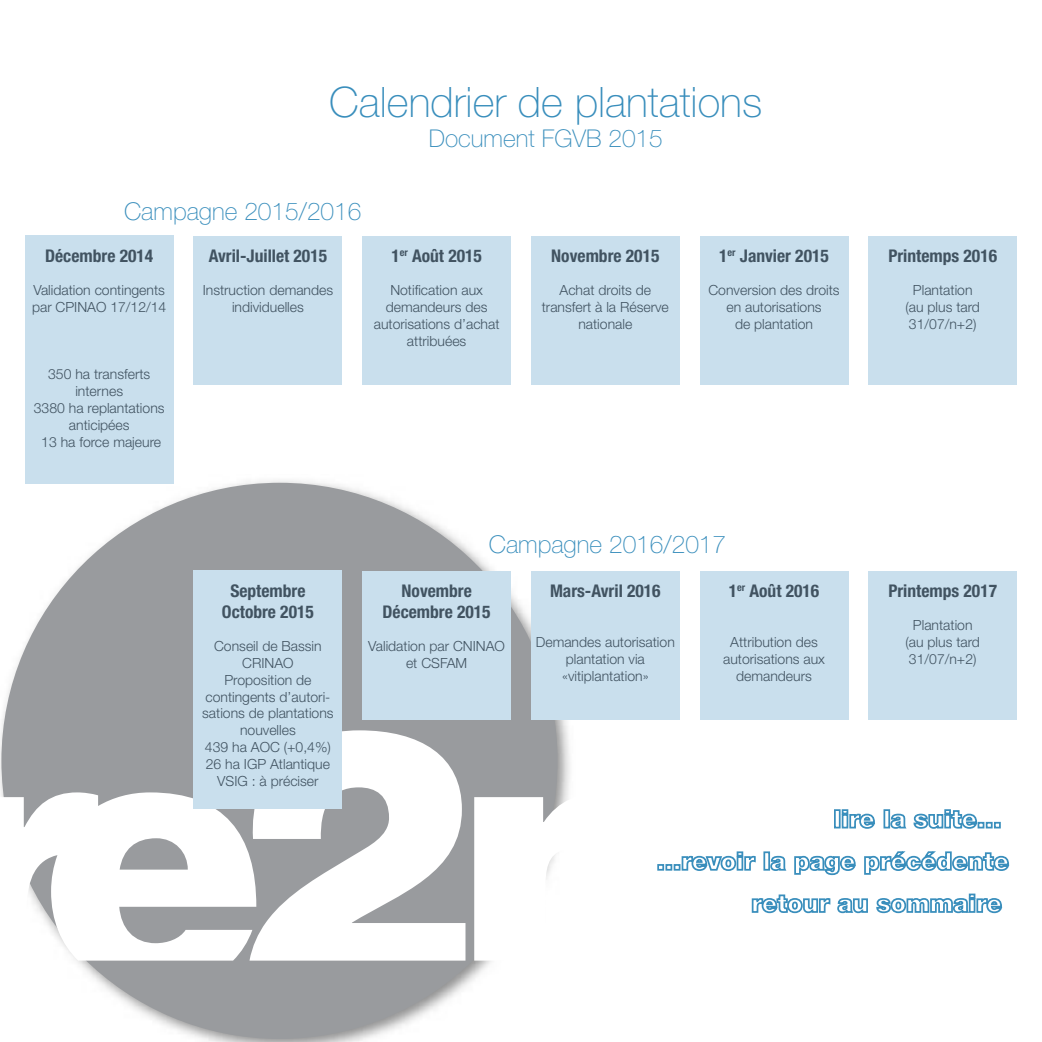
<style>
.page{position:relative;width:1042px;height:1042px;background:#fff}
.page>*{position:absolute;margin:0;border:0;box-sizing:border-box;transform-origin:0 0}
.t1{font:100 42px "Helvetica Neue";color:#398ebc}
.t2{font:100 24.5px "Helvetica Neue";color:#398ebc}
.t3{font:700 condensed 17.5px/21px "Helvetica Neue";color:#415361;text-align:center}
.t4{font:300 14px/16.8px "Helvetica Neue";color:#415361;text-align:center}
</style>
<div class="page">
<img style="left:0;top:480px;width:575px;height:562px">
<div style="left:1px;top:483px;width:556px;height:556px;background:#999b9e;border-radius:50%"></div>
<svg style="left:256px;top:730px;width:209px;height:230px;fill:#fff"></svg>
<svg style="left:0;top:740px;width:256px;height:220px;fill:#fff"></svg>
<svg style="left:474px;top:792px;width:536px;height:168px"></svg>
<div style="left:994px;top:822px;width:7px;height:6px;border:2px solid #398ebc"></div>
<div style="left:25px;top:236px;width:149px;height:248px;background:#c9dfed"></div>
<div style="left:193px;top:236px;width:149px;height:148px;background:#c9dfed"></div>
<div style="left:362px;top:236px;width:149px;height:148px;background:#c9dfed"></div>
<div style="left:531px;top:236px;width:149px;height:148px;background:#c9dfed"></div>
<div style="left:699px;top:236px;width:149px;height:148px;background:#c9dfed"></div>
<div style="left:868px;top:236px;width:149px;height:148px;background:#c9dfed"></div>
<div style="left:193px;top:570px;width:149px;height:239px;background:#c9dfed"></div>
<div style="left:362px;top:570px;width:149px;height:149px;background:#c9dfed"></div>
<div style="left:531px;top:570px;width:149px;height:149px;background:#c9dfed"></div>
<div style="left:699px;top:570px;width:149px;height:149px;background:#c9dfed"></div>
<div style="left:868px;top:570px;width:149px;height:149px;background:#c9dfed"></div>
<h1 class="t1" style="left:329px;top:79px;width:434px">Calendrier de plantations</h1>
<h2 class="t2" style="left:429px;top:124px;width:236px">Document FGVB 2015</h2>
<h2 class="t2" style="left:124px;top:198px;width:239px">Campagne 2015/2016</h2>
<p class="t3" style="left:45px;top:245px;width:110px">Décembre 2014</p>
<p class="t4" style="left:32px;top:282px;width:136px;text-align:left">Validation contingents par CPINAO 17/12/14</p>
<p class="t3" style="left:209px;top:245px;width:120px">Avril-Juillet 2015</p>
<p class="t4" style="left:203px;top:282px;width:132px">Instruction demandes individuelles</p>
<p class="t4" style="left:34px;top:366px;width:132px">350 ha transferts internes<br>3380 ha replantations anticipées<br>13 ha force majeure</p>
<p class="t3" style="left:391px;top:245px;width:92px">1<sup>er</sup> Août 2015</p>
<p class="t4" style="left:374px;top:282px;width:127px">Notification aux demandeurs des autorisations d’achat attribuées</p>
<p class="t3" style="left:551px;top:245px;width:110px">Novembre 2015</p>
<p class="t4" style="left:542px;top:282px;width:129px">Achat droits de transfert à la Réserve nationale</p>
<p class="t3" style="left:719px;top:245px;width:111px">1<sup>er</sup> Janvier 2015</p>
<p class="t4" style="left:708px;top:282px;width:133px">Conversion des droits en autorisations<br>de plantation</p>
<h2 class="t2" style="left:489px;top:530px;width:239px">Campagne 2016/2017</h2>
<p class="t3" style="left:222px;top:580px;width:93px">Septembre<br>Octobre 2015</p>
<p class="t4" style="left:202px;top:637px;width:133px">Conseil de Bassin<br>CRINAO<br>Proposition de contingents d’autori&shy;sations de plantations nouvelles<br>439 ha AOC (+0,4%)<br>26 ha IGP Atlantique<br>VSIG : à préciser</p>
<p class="t3" style="left:382px;top:580px;width:110px">Novembre<br>Décembre 2015</p>
<p class="t4" style="left:368px;top:637px;width:138px">Validation par CNINAO et CSFAM</p>
<p class="t3" style="left:550px;top:580px;width:112px">Mars-Avril 2016</p>
<p class="t4" style="left:536px;top:633px;width:140px">Demandes autorisation plantation via «vitiplantation»</p>
<p class="t3" style="left:729px;top:580px;width:92px">1<sup>er</sup> Août 2016</p>
<p class="t4" style="left:723px;top:633px;width:103px">Attribution des autorisations aux demandeurs</p>
<p class="t3" style="left:888px;top:245px;width:110px">Printemps 2016</p>
<p class="t4" style="left:905px;top:282px;width:76px">Plantation (au plus tard<br>31/07/n+2)</p>
<p class="t3" style="left:888px;top:580px;width:110px">Printemps 2017</p>
<p class="t4" style="left:905px;top:616px;width:76px">Plantation (au plus tard<br>31/07/n+2)</p>
</div>
